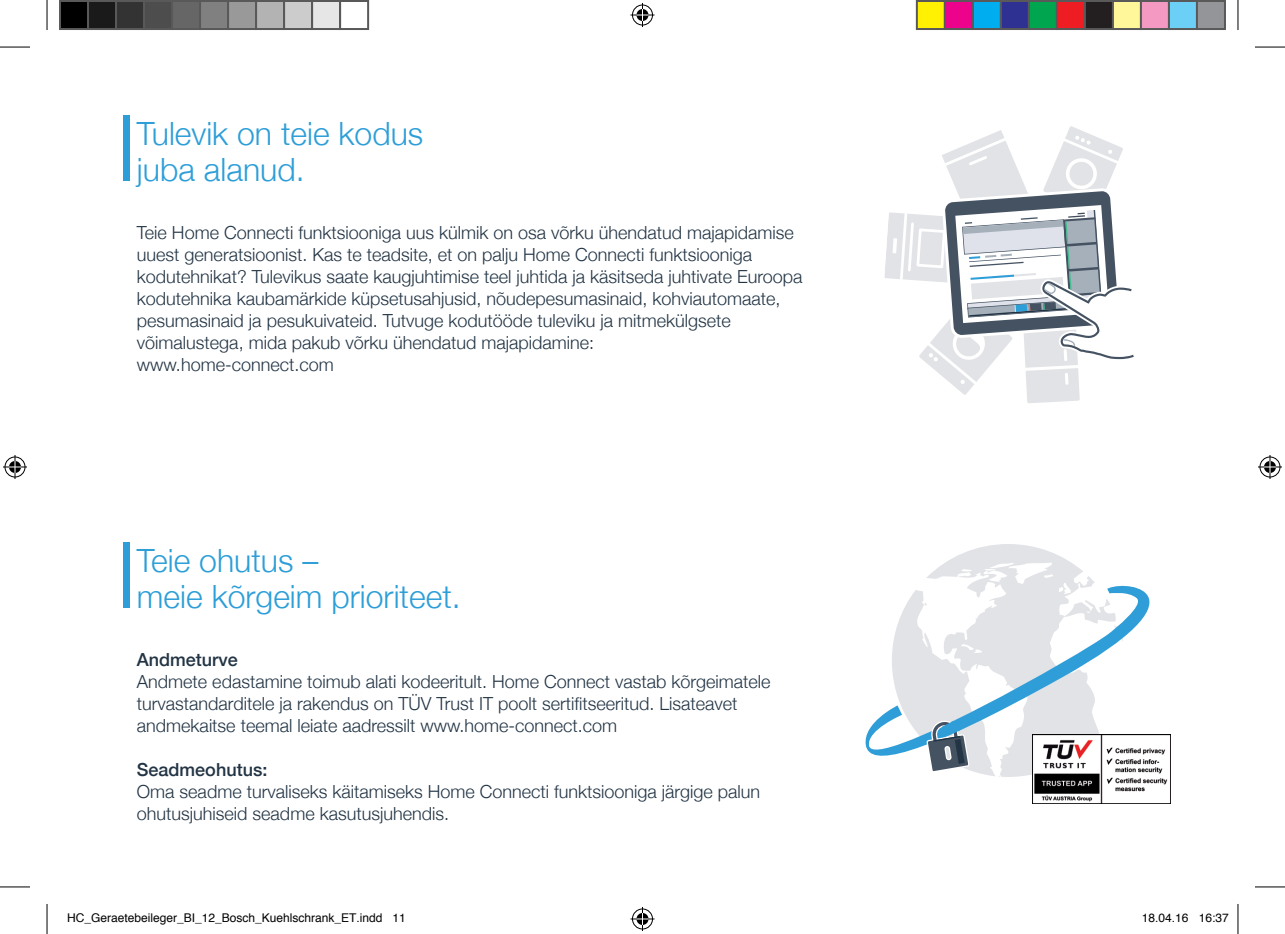
<style>
.page{position:relative;width:1285px;height:934px;background:#fff}
.page>*{position:absolute;margin:0;border:0;box-sizing:border-box;transform-origin:0 0}
.t1{font:300 32px/36px "Helvetica Neue";color:#2d9ed8}
.t2{font:300 18px/22px "Helvetica Neue";color:#223444}
.t3{font:500 18px "Helvetica Neue";color:#223444}
.t4{font:12px "Helvetica";color:#000}
</style>
<div class="page">
<svg style="left:926px;top:544px;width:165px;height:232px;fill:#e4e4e8"></svg>
<svg style="left:865px;top:579px;width:284px;height:193px"></svg>
<svg style="left:925px;top:720px;width:45px;height:50px;background:#7691a4"></svg>
<svg style="left:884px;top:126px;width:250px;height:277px"></svg>
<img style="left:1032px;top:734px;width:138px;height:69px">
<div style="left:124px;top:115px;width:6px;height:65px;background:#2d9ed8"></div>
<div style="left:124px;top:542px;width:6px;height:65px;background:#2f9ed8"></div>
<hr style="left:0;top:47px;width:30px;height:1px;background:#000">
<hr style="left:1255px;top:47px;width:30px;height:1px;background:#000">
<hr style="left:0;top:886px;width:30px;height:1px;background:#000">
<hr style="left:1255px;top:886px;width:30px;height:1px;background:#000">
<hr style="left:47px;top:0;width:1px;height:30px;background:#000">
<hr style="left:47px;top:903px;width:1px;height:30px;background:#000">
<hr style="left:1237px;top:0;width:1px;height:30px;background:#000">
<hr style="left:1237px;top:903px;width:1px;height:30px;background:#000">
<svg style="left:630px;top:3px;width:24px;height:24px"></svg>
<svg style="left:630px;top:907px;width:24px;height:23px"></svg>
<svg style="left:3px;top:455px;width:24px;height:24px"></svg>
<svg style="left:1258px;top:455px;width:24px;height:24px"></svg>
<div style="left:60px;top:1px;width:28px;height:28px;background:#000"></div>
<div style="left:59px;top:0;width:30px;height:30px;border:2px solid #595959"></div>
<div style="left:88px;top:1px;width:28px;height:28px;background:#1a1a1a"></div>
<div style="left:87px;top:0;width:30px;height:30px;border:2px solid #595959"></div>
<div style="left:116px;top:1px;width:28px;height:28px;background:#333"></div>
<div style="left:115px;top:0;width:30px;height:30px;border:2px solid #595959"></div>
<div style="left:144px;top:1px;width:28px;height:28px;background:#4d4d4d"></div>
<div style="left:143px;top:0;width:30px;height:30px;border:2px solid #595959"></div>
<div style="left:172px;top:1px;width:28px;height:28px;background:#666"></div>
<div style="left:171px;top:0;width:30px;height:30px;border:2px solid #595959"></div>
<div style="left:200px;top:1px;width:28px;height:28px;background:#808080"></div>
<div style="left:199px;top:0;width:30px;height:30px;border:2px solid #595959"></div>
<div style="left:228px;top:1px;width:28px;height:28px;background:#999"></div>
<div style="left:227px;top:0;width:30px;height:30px;border:2px solid #595959"></div>
<div style="left:256px;top:1px;width:28px;height:28px;background:#b3b3b3"></div>
<div style="left:255px;top:0;width:30px;height:30px;border:2px solid #595959"></div>
<div style="left:284px;top:1px;width:28px;height:28px;background:#ccc"></div>
<div style="left:283px;top:0;width:30px;height:30px;border:2px solid #595959"></div>
<div style="left:312px;top:1px;width:28px;height:28px;background:#e6e6e6"></div>
<div style="left:311px;top:0;width:30px;height:30px;border:2px solid #595959"></div>
<div style="left:339px;top:0;width:30px;height:30px;border:2px solid #595959"></div>
<div style="left:917px;top:1px;width:28px;height:28px;background:#fff101"></div>
<div style="left:916px;top:0;width:30px;height:30px;border:2px solid #595959"></div>
<div style="left:945px;top:1px;width:28px;height:28px;background:#ed028c"></div>
<div style="left:944px;top:0;width:30px;height:30px;border:2px solid #595959"></div>
<div style="left:973px;top:1px;width:28px;height:28px;background:#00aeef"></div>
<div style="left:972px;top:0;width:30px;height:30px;border:2px solid #595959"></div>
<div style="left:1001px;top:1px;width:28px;height:28px;background:#2e3092"></div>
<div style="left:1000px;top:0;width:30px;height:30px;border:2px solid #595959"></div>
<div style="left:1029px;top:1px;width:28px;height:28px;background:#00a54f"></div>
<div style="left:1028px;top:0;width:30px;height:30px;border:2px solid #595959"></div>
<div style="left:1057px;top:1px;width:28px;height:28px;background:#ee1d23"></div>
<div style="left:1056px;top:0;width:30px;height:30px;border:2px solid #595959"></div>
<div style="left:1085px;top:1px;width:28px;height:28px;background:#231f20"></div>
<div style="left:1084px;top:0;width:30px;height:30px;border:2px solid #595959"></div>
<div style="left:1113px;top:1px;width:28px;height:28px;background:#fff79a"></div>
<div style="left:1112px;top:0;width:30px;height:30px;border:2px solid #595959"></div>
<div style="left:1141px;top:1px;width:28px;height:28px;background:#f499c2"></div>
<div style="left:1140px;top:0;width:30px;height:30px;border:2px solid #595959"></div>
<div style="left:1169px;top:1px;width:28px;height:28px;background:#6bcff6"></div>
<div style="left:1168px;top:0;width:30px;height:30px;border:2px solid #595959"></div>
<div style="left:1197px;top:1px;width:28px;height:28px;background:#939598"></div>
<div style="left:1196px;top:0;width:30px;height:30px;border:2px solid #595959"></div>
<h1 class="t1" style="left:137px;top:113px;width:288px">Tulevik on teie kodus juba alanud.</h1>
<p class="t2" style="left:137px;top:220px;width:667px">Teie Home Connecti funktsiooniga uus külmik on osa võrku ühendatud majapidamise uuest generatsioonist. Kas te teadsite, et on palju Home Connecti funktsiooniga kodutehnikat? Tulevikus saate kaugjuhtimise teel juhtida ja käsitseda juhtivate Euroopa kodutehnika kaubamärkide küpsetusahjusid, nõudepesumasinaid, kohviautomaate, pesumasinaid ja pesukuivateid. Tutvuge kodutööde tuleviku ja mitmekülgsete võimalustega, mida pakub võrku ühendatud majapidamine:<br>www.home-connect.com</p>
<h1 class="t1" style="left:137px;top:539px;width:325px">Teie ohutus –<br>meie kõrgeim prioriteet.</h1>
<p class="t3" style="left:137px;top:644px;width:103px">Andmeturve</p>
<p class="t2" style="left:137px;top:668px;width:635px">Andmete edastamine toimub alati kodeeritult. Home Connect vastab kõrgeimatele turvastandarditele ja rakendus on TÜV Trust IT poolt sertifitseeritud. Lisateavet andmekaitse teemal leiate aadressilt www.home-connect.com</p>
<p class="t3" style="left:137px;top:754px;width:132px">Seadmeohutus:</p>
<p class="t2" style="left:137px;top:778px;width:625px">Oma seadme turvaliseks käitamiseks Home Connecti funktsiooniga järgige palun ohutusjuhiseid seadme kasutusjuhendis.</p>
<p class="t4" style="left:67px;top:908px;width:340px">HC_Geraetebeileger_BI_12_Bosch_Kuehlschrank_ET.indd 11</p>
<p class="t4" style="left:1142px;top:908px;width:88px">18.04.16 16:37</p>
</div>
